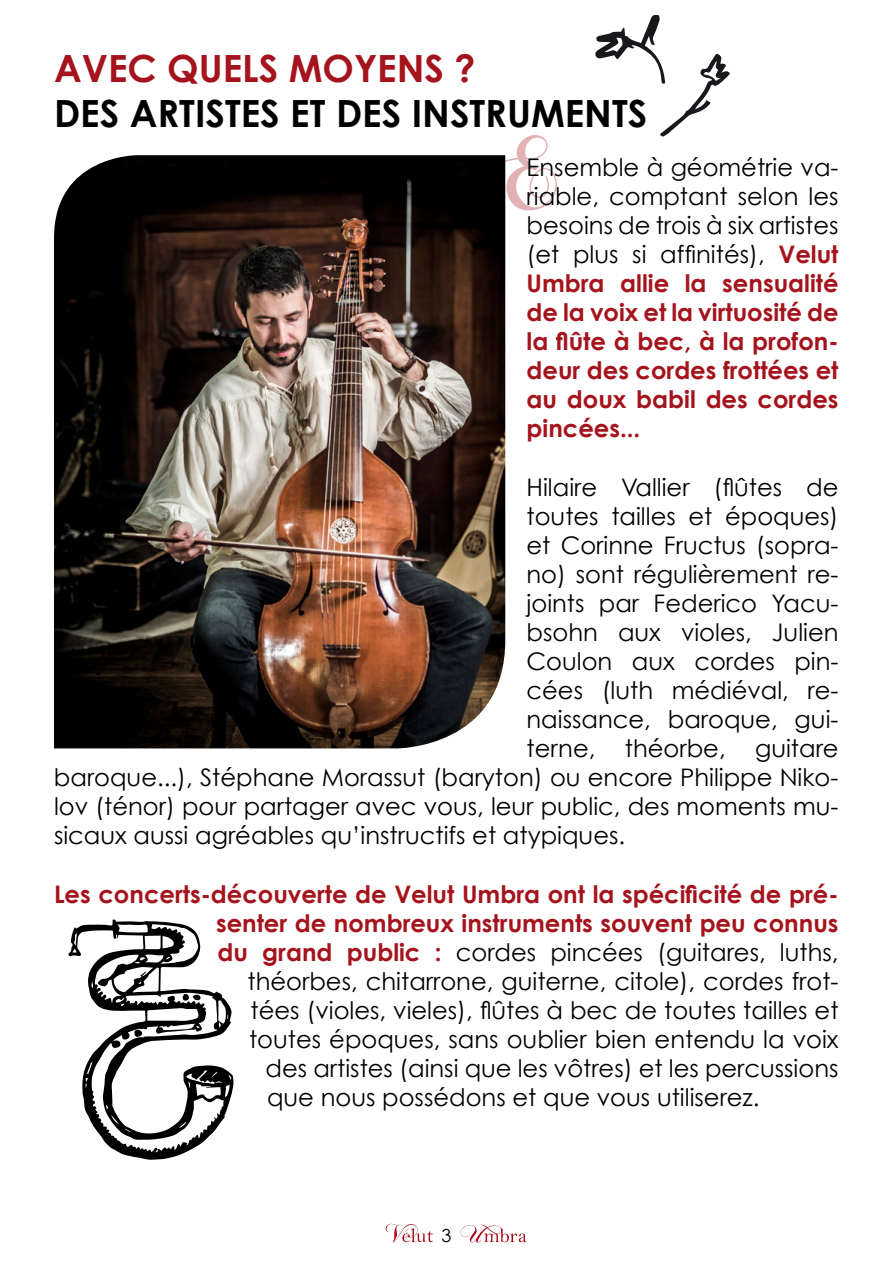
<style>
.page{position:relative;width:893px;height:1263px;background:#fff}
.page>*{position:absolute;margin:0;border:0;box-sizing:border-box;transform-origin:0 0}
.t1{font:700 37.5px "Century Gothic";color:#000}
.t2{font:700 37.5px "Century Gothic";color:#a5131c}
.t3{font:24.15px "Century Gothic";color:#000}
.t4{font:700 24.15px/29.1px "Century Gothic";color:#a5131c;text-align:justify}
.t5{font:18px "Century Gothic";color:#000}
.s1{font-weight:400;color:#000}
.s2{font-weight:700;color:#a5131c}
</style>
<div class="page">
<svg style="left:460px;top:1225px;width:66px;height:17px"></svg>
<svg style="left:386px;top:1224px;width:47px;height:18px"></svg>
<svg style="left:505px;top:135px;width:52px;height:79px"></svg>
<img style="left:54px;top:155px;width:451px;height:593px">
<svg style="left:69px;top:919px;width:165px;height:241px"></svg>
<svg style="left:595px;top:15px;width:135px;height:122px"></svg>
<h1 class="t2" style="left:54px;top:45px;width:423px">AVEC QUELS MOYENS ?</h1>
<h1 class="t1" style="left:54px;top:90px;width:595px">DES ARTISTES ET DES INSTRUMENTS</h1>
<p class="t4" style="left:526px;top:152px;width:314px"><span class="s1">Ensemble à géométrie va&shy;riable, comptant selon les besoins de trois à six artistes (et plus si affinités),</span> Velut Umbra allie la sensualité de la voix et la virtuosité de la flûte à bec, à la profon&shy;deur des cordes frottées et au doux babil des cordes pincées...</p>
<p class="t3" style="left:526px;top:472px;width:313px">Hilaire Vallier (flûtes de</p>
<p class="t3" style="left:526px;top:501px;width:313px">toutes tailles et époques)</p>
<p class="t3" style="left:526px;top:530px;width:313px">et Corinne Fructus (sopra-</p>
<p class="t3" style="left:526px;top:559px;width:313px">no) sont régulièrement re-</p>
<p class="t3" style="left:526px;top:588px;width:313px">joints par Federico Yacu-</p>
<p class="t3" style="left:526px;top:617px;width:314px">bsohn aux violes, Julien</p>
<p class="t3" style="left:526px;top:646px;width:313px">Coulon aux cordes pin-</p>
<p class="t3" style="left:526px;top:676px;width:313px">cées (luth médiéval, re-</p>
<p class="t3" style="left:526px;top:705px;width:313px">naissance, baroque, gui-</p>
<p class="t3" style="left:526px;top:734px;width:314px">terne, théorbe, guitare</p>
<p class="t3" style="left:54px;top:763px;width:786px">baroque...), Stéphane Morassut (baryton) ou encore Philippe Niko-</p>
<p class="t3" style="left:54px;top:792px;width:786px">lov (ténor) pour partager avec vous, leur public, des moments mu-</p>
<p class="t3" style="left:54px;top:821px;width:573px">sicaux aussi agréables qu’instructifs et atypiques.</p>
<p class="t4" style="left:54px;top:879px;width:786px">Les concerts-découverte de Velut Umbra ont la spécificité de pré-</p>
<p class="t4" style="left:216px;top:908px;width:624px">senter de nombreux instruments souvent peu connus</p>
<p class="t3" style="left:218px;top:937px;width:623px"><span class="s2">du grand public :</span> cordes pincées (guitares, luths,</p>
<p class="t3" style="left:248px;top:966px;width:592px">théorbes, chitarrone, guiterne, citole), cordes frot-</p>
<p class="t3" style="left:250px;top:995px;width:589px">tées (violes, vieles), flûtes à bec de toutes tailles et</p>
<p class="t3" style="left:249px;top:1024px;width:591px">toutes époques, sans oublier bien entendu la voix</p>
<p class="t3" style="left:265px;top:1053px;width:574px">des artistes (ainsi que les vôtres) et les percussions</p>
<p class="t3" style="left:267px;top:1082px;width:494px">que nous possédons et que vous utiliserez.</p>
<p class="t5" style="left:441px;top:1224px;width:11px">3</p>
</div>
